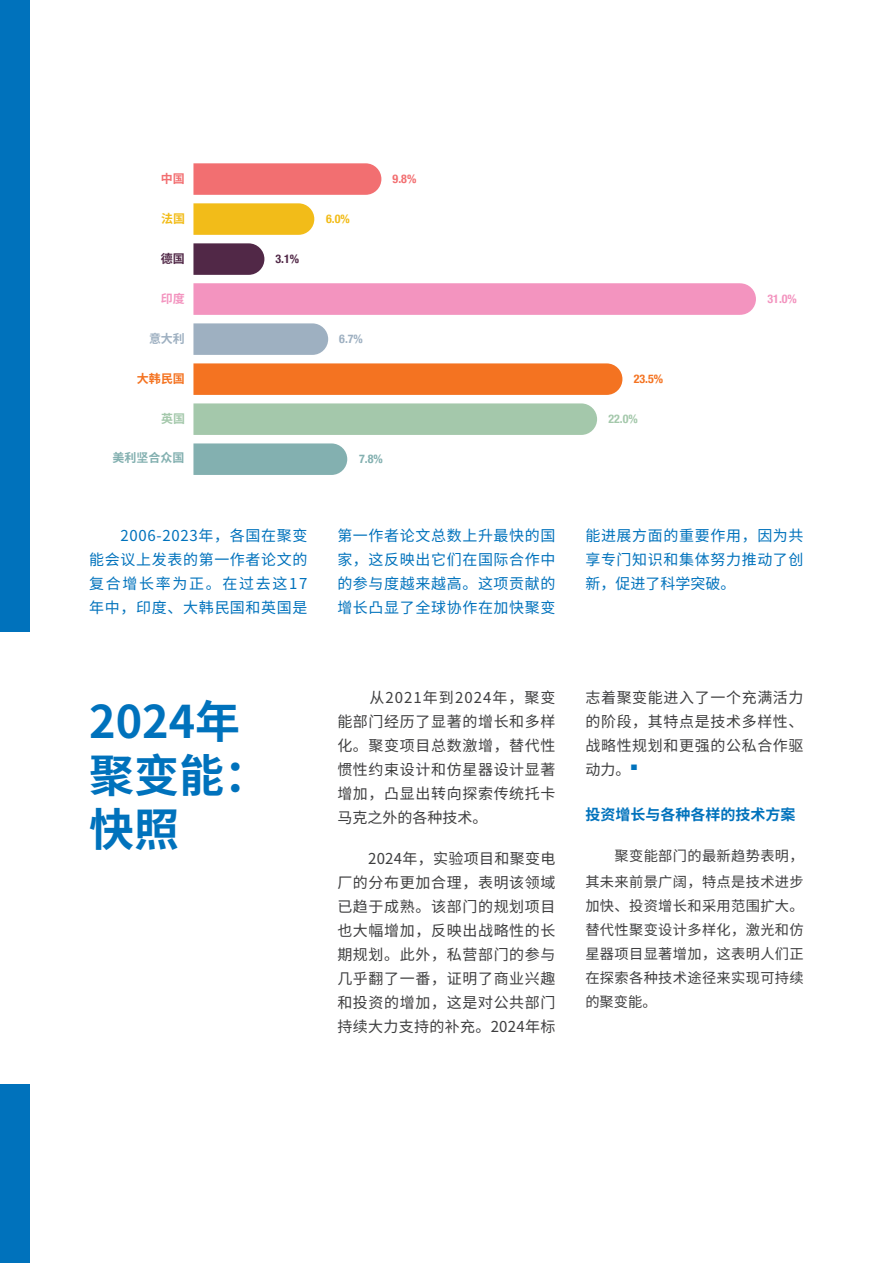
<style>
.page{position:relative;width:893px;height:1263px;background:#fff}
.page>*{position:absolute;margin:0;border:0;box-sizing:border-box;transform-origin:0 0}
.t1{font:700 45px/54px "Noto Sans CJ Ksc";color:#0072bc}
.t2{font:15px/24px "Noto Sans CJ Ksc";letter-spacing:.04em;color:#3e3e3f;text-align:justify}
.t3{font:15px/24px "Noto Sans CJ Ksc";letter-spacing:.04em;color:#0072bc;text-align:justify}
.t4{font:700 15px "Noto Sans CJ Ksc";color:#0072bc}
.t5{font:14.25px/24px "Noto Sans CJ Ksc";letter-spacing:.025em;color:#3e3e3f;text-align:right}
.t6{font:700 12px "Noto Sans CJ Ksc";color:#83b0b0}
.t7{font:700 condensed 12px "Helvetica Neue";color:#a4c8ab}
.t8{font:700 condensed 12px "Helvetica Neue";color:#f47321}
.t9{font:700 condensed 12px "Helvetica Neue";color:#f394bf}
.t10{font:700 condensed 12px "Helvetica Neue";color:#83b0b0}
.t11{font:700 12px "Noto Sans CJ Ksc";color:#f47321}
.t12{font:700 condensed 12px "Helvetica Neue";color:#9eb0c1}
.t13{font:700 condensed 12px "Helvetica Neue";color:#512847}
.t14{font:700 condensed 12px "Helvetica Neue";color:#f2bc19}
.t15{font:700 condensed 12px "Helvetica Neue";color:#f26f71}
.t16{font:700 12px "Noto Sans CJ Ksc";color:#9eb0c1}
.t17{font:700 12px "Noto Sans CJ Ksc";color:#a4c8ab}
.t18{font:700 12px "Noto Sans CJ Ksc";color:#f394bf}
.t19{font:700 12px "Noto Sans CJ Ksc";color:#512847}
.t20{font:700 12px "Noto Sans CJ Ksc";color:#f2bc19}
.t21{font:700 12px "Noto Sans CJ Ksc";color:#f26f71}
</style>
<div class="page">
<div style="left:193px;top:443px;width:154px;height:32px;background:#83b0b0"></div>
<div style="left:193px;top:403px;width:404px;height:32px;background:#a4c8ab"></div>
<svg style="left:193px;top:363px;width:429px;height:32px;background:#f47626"></svg>
<svg style="left:193px;top:323px;width:135px;height:32px;background:#a2b3c3"></svg>
<div style="left:193px;top:283px;width:563px;height:32px;background:#f394bf"></div>
<svg style="left:193px;top:243px;width:71px;height:32px;background:#5c3552"></svg>
<svg style="left:193px;top:203px;width:121px;height:32px;background:#f2be23"></svg>
<svg style="left:193px;top:163px;width:188px;height:32px;background:#f27375"></svg>
<div style="left:0;top:0;width:30px;height:631px;background:#0072bc"></div>
<div style="left:0;top:1084px;width:30px;height:179px;background:#0072bc"></div>
<p class="t21" style="left:161px;top:172px;width:25px">中国</p>
<p class="t15" style="left:393px;top:168px;width:25px">9.8%</p>
<p class="t20" style="left:161px;top:212px;width:25px">法国</p>
<p class="t14" style="left:326px;top:208px;width:25px">6.0%</p>
<p class="t19" style="left:161px;top:252px;width:25px">德国</p>
<p class="t13" style="left:275px;top:248px;width:25px">3.1%</p>
<p class="t18" style="left:161px;top:292px;width:25px">印度</p>
<p class="t9" style="left:767px;top:288px;width:31px">31.0%</p>
<p class="t16" style="left:149px;top:332px;width:37px">意大利</p>
<p class="t12" style="left:339px;top:329px;width:25px">6.7%</p>
<p class="t11" style="left:137px;top:372px;width:49px">大韩民国</p>
<p class="t8" style="left:634px;top:369px;width:31px">23.5%</p>
<p class="t17" style="left:161px;top:412px;width:25px">英国</p>
<p class="t6" style="left:113px;top:451px;width:73px">美利坚合众国</p>
<p class="t10" style="left:359px;top:449px;width:25px">7.8%</p>
<p class="t7" style="left:608px;top:409px;width:31px">22.0%</p>
<p class="t3" style="left:89px;top:524px;width:220px;text-indent:31px">2006-2023年，各国在聚变能会议上发表的第一作者论文的复合增长率为正。在过去这17年中，印度、大韩民国和英国是</p>
<p class="t3" style="left:337px;top:524px;width:220px">第一作者论文总数上升最快的国家，这反映出它们在国际合作中的参与度越来越高。这项贡献的增长凸显了全球协作在加快聚变</p>
<p class="t3" style="left:585px;top:524px;width:220px">能进展方面的重要作用，因为共享专门知识和集体努力推动了创新，促进了科学突破。</p>
<h1 class="t1" style="left:89px;top:695px;width:182px">2024年聚变能：快照</h1>
<p class="t2" style="left:337px;top:686px;width:220px;text-indent:32px">从2021年到2024年，聚变能部门经历了显著的增长和多样化。聚变项目总数激增，替代性惯性约束设计和仿星器设计显著增加，凸显出转向探索传统托卡马克之外的各种技术。</p>
<p class="t2" style="left:337px;top:847px;width:220px;text-indent:31px">2024年，实验项目和聚变电厂的分布更加合理，表明该领域已趋于成熟。该部门的规划项目也大幅增加，反映出战略性的长期规划。此外，私营部门的参与几乎翻了一番，证明了商业兴趣和投资的增加，这是对公共部门持续大力支持的补充。2024年标</p>
<p class="t2" style="left:585px;top:686px;width:220px">志着聚变能进入了一个充满活力的阶段，其特点是技术多样性、战略性规划和更强的公私合作驱动力。<sup>■</sup></p>
<p class="t4" style="left:585px;top:806px;width:211px">投资增长与各种各样的技术方案</p>
<p class="t5" style="left:585px;top:843px;width:220px;line-height:26.1px">聚变能部门的最新趋势表明，<br>其未来前景广阔，特点是技术进步</p>
<p class="t5" style="left:585px;top:894px;width:220px;text-align:justify">加快、投资增长和采用范围扩大。替代性聚变设计多样化，激光和仿星器项目显著增加，这表明人们正在探索各种技术途径来实现可持续的聚变能。</p>
</div>
